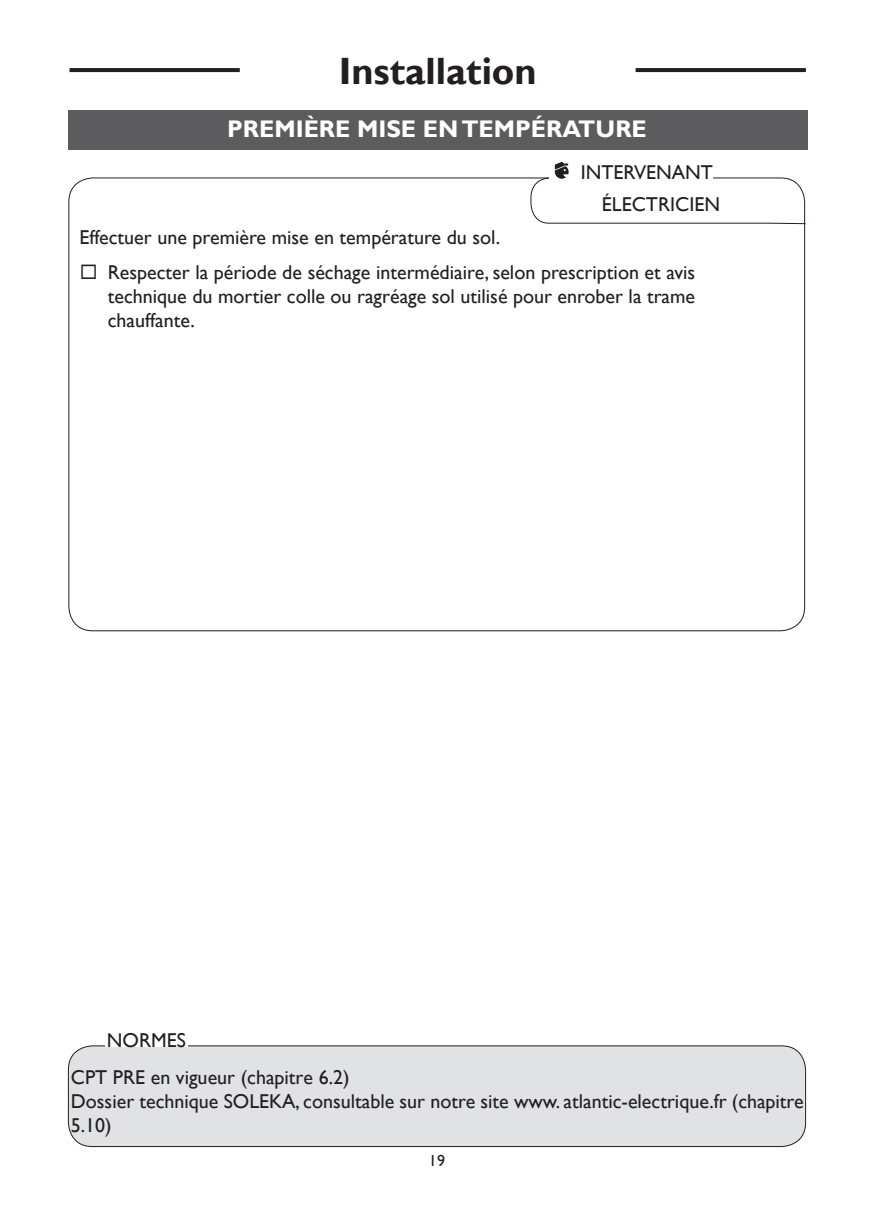
<style>
.page{position:relative;width:874px;height:1214px;background:#fff}
.page>*{position:absolute;margin:0;border:0;box-sizing:border-box;transform-origin:0 0}
.t1{font:700 38px "Gill Sans";color:#231f20}
.TITRE_2{font:700 24px "Gill Sans";color:#fff}
.TEXTE{font:20px/24px "Gill Sans";color:#231f20}
.TEXTE_AVEC_PUCE{font:20px "Gill Sans";color:#231f20}
.t2{font:16px "Gill Sans";color:#231f20}
</style>
<div class="page">
<div style="left:68px;top:1045px;width:737px;height:101px;background:#e1e2e4;border-radius:24px"></div>
<div style="left:68px;top:1045px;width:737px;height:101px;border:1px solid #231f20;border-radius:24px"></div>
<div style="left:105px;top:1033px;width:82px;height:14px;background:#fff"></div>
<svg style="left:635px;top:68px;width:170px;height:4px"></svg>
<svg style="left:69px;top:68px;width:171px;height:4px"></svg>
<div style="left:68px;top:111px;width:738px;height:39px;background:#5c5c5f"></div>
<svg style="left:529px;top:162px;width:277px;height:63px"></svg>
<h1 class="t1" style="left:338px;top:49px;width:199px">Installation</h1>
<p class="TITRE_2" style="left:227px;top:115px;width:421px">PREMIÈRE MISE EN TEMPÉRATURE</p>
<p class="TEXTE" style="left:580px;top:160px;width:133px">INTERVENANT</p>
<p class="TEXTE" style="left:601px;top:193px;width:119px">ÉLECTRICIEN</p>
<p class="TEXTE_AVEC_PUCE" style="left:79px;top:225px;width:422px">Effectuer une première mise en température du sol.</p>
<p class="TEXTE" style="left:108px;top:260px;width:588px;text-align:justify">Respecter la période de séchage intermédiaire, selon prescription et avis technique du mortier colle ou ragréage sol utilisé pour enrober la trame chauffante.</p>
<p class="TEXTE" style="left:107px;top:1028px;width:80px">NORMES</p>
<p class="TEXTE" style="left:71px;top:1065px;width:734px">CPT PRE en vigueur (chapitre 6 .2)<br>Dossier technique SOLEKA, consultable sur notre site www . atlantic-electrique .fr (chapitre<br>5 .10)</p>
<p class="t2" style="left:429px;top:1150px;width:17px">19</p>
</div>
